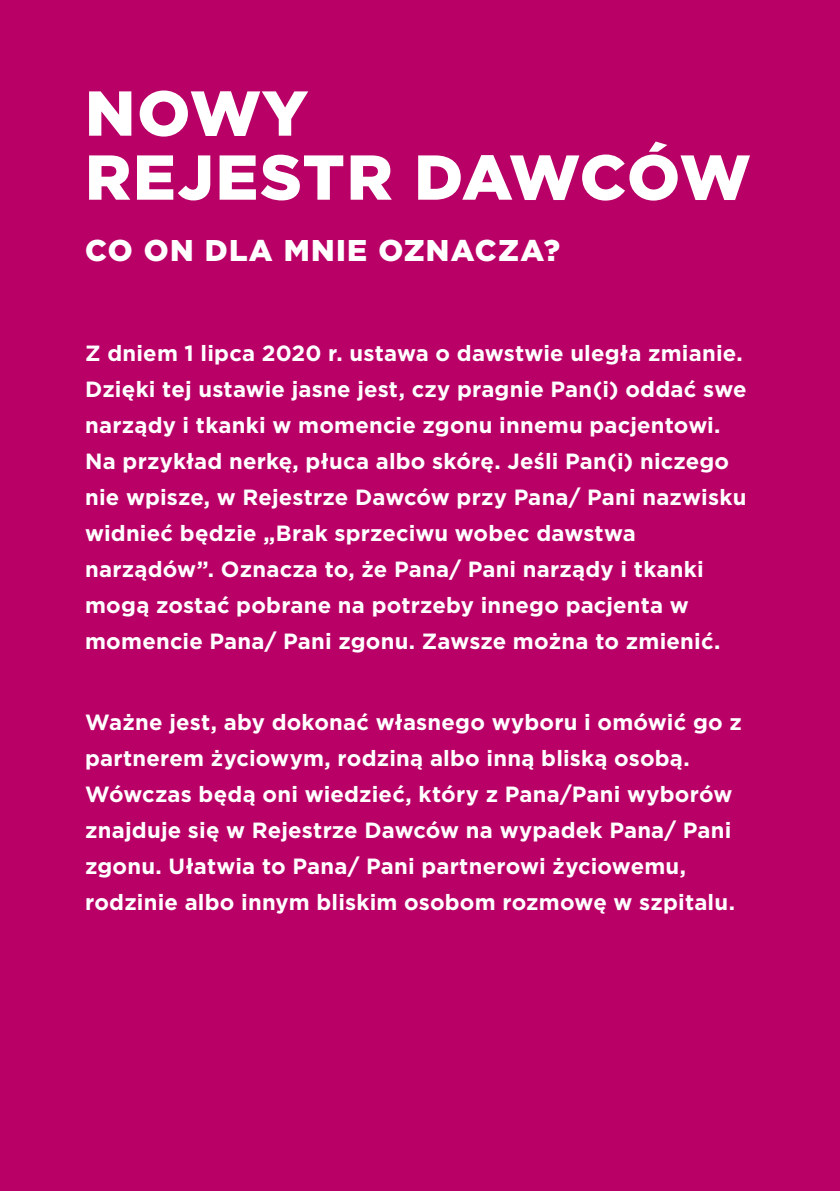
<style>
.page{position:relative;width:840px;height:1191px;background:#fff}
.page>*{position:absolute;margin:0;border:0;box-sizing:border-box;transform-origin:0 0}
.H2_-_Hoofdkop{font:900 63.2px/64px "Gotham";letter-spacing:.01em;color:#fff}
.H3_-_Hoofdkop__sub{font:900 30px "Gotham";letter-spacing:.045em;color:#fff}
.Plat__Intro{font:700 22px/36px "Gotham";letter-spacing:.01em;color:#fff}
</style>
<div class="page">
<div style="left:0;top:0;width:839px;height:1191px;background:#b90066"></div>
<h2 class="H2_-_Hoofdkop" style="left:85px;top:81px;width:667px">NOWY<br>REJESTR DAWCÓW</h2>
<h3 class="H3_-_Hoofdkop__sub" style="left:85px;top:230px;width:476px">CO ON DLA MNIE OZNACZA?</h3>
<p class="Plat__Intro" style="left:85px;top:335px;width:662px">Z dniem 1 lipca 2020 r. ustawa o dawstwie uległa zmianie.<br>Dzięki tej ustawie jasne jest, czy pragnie Pan(i) oddać swe narządy i tkanki w momencie zgonu innemu pacjentowi.<br>Na przykład nerkę, płuca albo skórę. Jeśli Pan(i) niczego nie wpisze, w Rejestrze Dawców przy Pana/ Pani nazwisku widnieć będzie „Brak sprzeciwu wobec dawstwa narządów”. Oznacza to, że Pana/ Pani narządy i tkanki mogą zostać pobrane na potrzeby innego pacjenta w momencie Pana/ Pani zgonu. Zawsze można to zmienić.</p>
<p class="Plat__Intro" style="left:85px;top:704px;width:658px">Ważne jest, aby dokonać własnego wyboru i omówić go z partnerem życiowym, rodziną albo inną bliską osobą.<br>Wówczas będą oni wiedzieć, który z Pana/Pani wyborów znajduje się w Rejestrze Dawców na wypadek Pana/ Pani zgonu. Ułatwia to Pana/ Pani partnerowi życiowemu, rodzinie albo innym bliskim osobom rozmowę w szpitalu.</p>
</div>
